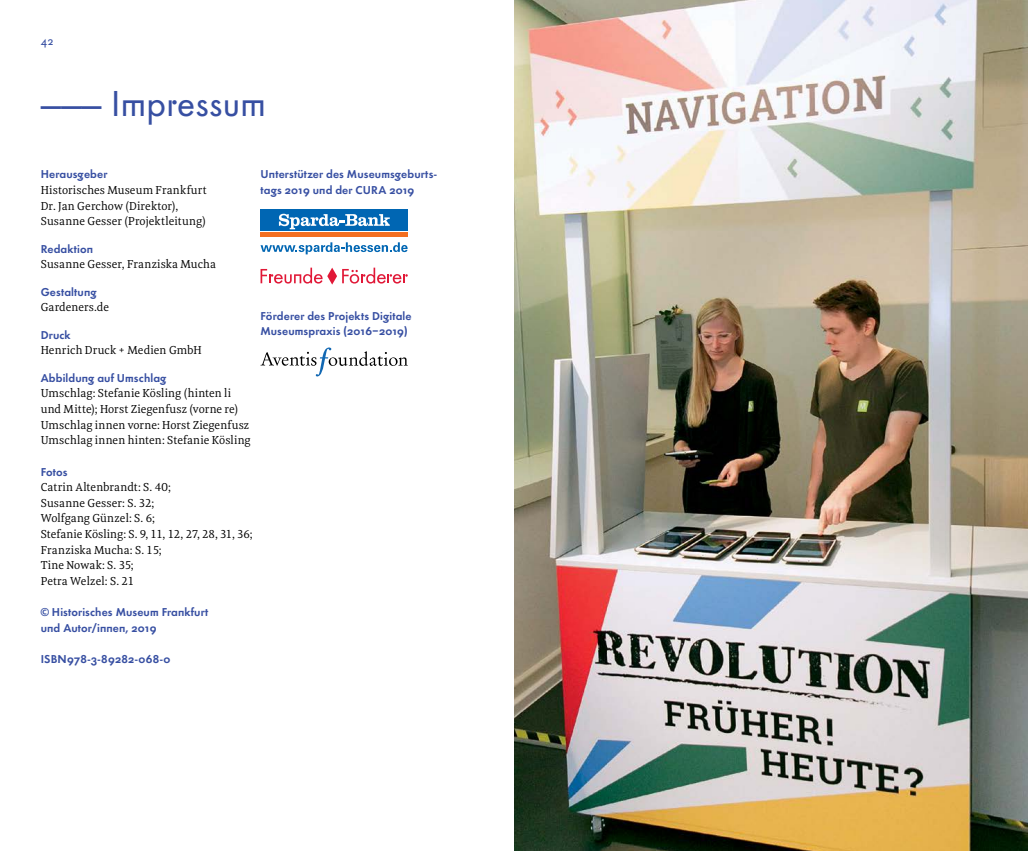
<style>
.page{position:relative;width:1028px;height:851px;background:#fff}
.page>*{position:absolute;margin:0;border:0;box-sizing:border-box;transform-origin:0 0}
.t1{font:37.5px "Futura HMF Book Os F";letter-spacing:-.01em;color:#374fa2}
.t2{font:12.5px "Futura HMF Book Os F";color:#374fa2}
.t3{font:11.88px/15.6px "Meret Pro";letter-spacing:.005em;color:#000}
.t4{font:11.88px/15.6px "Futura HMF Demi Bold Os F";letter-spacing:.01em;color:#374fa2}
</style>
<div class="page">
<img style="left:514px;top:0;width:514px;height:850px">
<div style="left:260px;top:209px;width:148px;height:21px;background:#0066b3"></div>
<hr style="left:260px;top:232px;width:148px;height:4px;background:#f36f21">
<svg style="left:279px;top:214px;width:111px;height:15px"></svg>
<svg style="left:260px;top:242px;width:147px;height:12px"></svg>
<svg style="left:260px;top:267px;width:148px;height:17px"></svg>
<svg style="left:260px;top:347px;width:148px;height:29px"></svg>
<p class="t2" style="left:41px;top:33px;width:14px">42</p>
<h1 class="t1" style="left:41px;top:81px;width:227px">——— Impressum</h1>
<p class="t4" style="left:41px;top:166px;width:68px">Herausgeber</p>
<p class="t3" style="left:41px;top:182px;width:168px">Historisches Museum Frankfurt<br>Dr. Jan Gerchow (Direktor),<br>Susanne Gesser (Projektleitung)</p>
<p class="t4" style="left:41px;top:240px;width:54px">Redaktion</p>
<p class="t3" style="left:41px;top:256px;width:177px">Susanne Gesser, Franziska Mucha</p>
<p class="t4" style="left:41px;top:283px;width:57px">Gestaltung</p>
<p class="t3" style="left:41px;top:299px;width:70px">Gardeners.de</p>
<p class="t4" style="left:41px;top:326px;width:31px">Druck</p>
<p class="t3" style="left:41px;top:342px;width:163px">Henrich Druck + Medien GmbH</p>
<p class="t4" style="left:41px;top:369px;width:127px">Abbildung auf Umschlag</p>
<p class="t3" style="left:41px;top:385px;width:211px">Umschlag: Stefanie Kösling (hinten li und Mitte); Horst Ziegenfusz (vorne re)<br>Umschlag innen vorne: Horst Ziegenfusz Umschlag innen hinten: Stefanie Kösling</p>
<p class="t4" style="left:41px;top:463px;width:28px">Fotos</p>
<p class="t3" style="left:41px;top:479px;width:213px">Catrin Altenbrandt: S. 40;<br>Susanne Gesser: S. 32;<br>Wolfgang Günzel: S. 6;<br>Stefanie Kösling: S. 9, 11, 12, 27, 28, 31, 36;<br>Franziska Mucha: S. 15;<br>Tine Nowak: S. 35;<br>Petra Welzel: S. 21</p>
<p class="t4" style="left:41px;top:604px;width:169px">© Historisches Museum Frankfurt und Autor/innen, 2019</p>
<p class="t4" style="left:41px;top:651px;width:131px">ISBN978-3-89282-068-0</p>
<p class="t4" style="left:260px;top:166px;width:178px">Unterstützer des Museumsgeburts&shy;tags 2019 und der CURA 2019</p>
<p class="t4" style="left:260px;top:307px;width:153px">Förderer des Projekts Digitale<br>Museumspraxis (2016–2019)</p>
</div>
